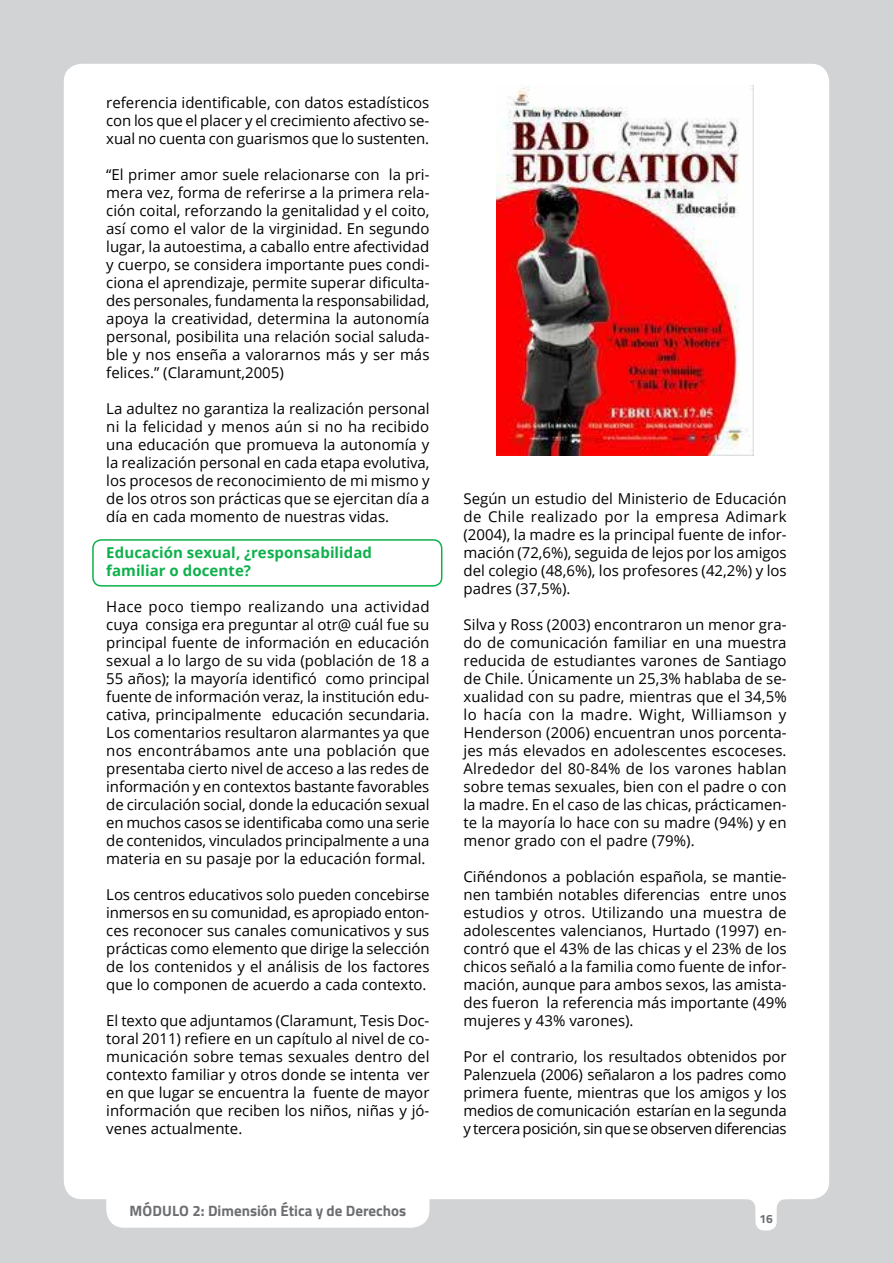
<style>
.page{position:relative;width:893px;height:1263px;background:#d1d3d4}
.page>*{position:absolute;margin:0;border:0;box-sizing:border-box;transform-origin:0 0}
.t1{font:15px/18px "Open Sans";color:#000;text-align:justify}
.t2{font:700 15px/18px "Open Sans";letter-spacing:.005em;color:#0db14b}
.t3{font:700 15px "Titillium Web";color:#6d6e71}
.t4{font:700 12px "Titillium Web";color:#6d6e71}
</style>
<div class="page">
<div style="left:64px;top:64px;width:765px;height:1135px;background:#fff;border-radius:18px"></div>
<div style="left:106px;top:1174px;width:323px;height:54px;background:#fff;border-radius:18px"></div>
<svg style="left:745px;top:1199px;width:42px;height:31px"></svg>
<div style="left:92px;top:539px;width:350px;height:48px;border:2px solid #0db14b;border-radius:9px"></div>
<img style="left:497px;top:86px;width:256px;height:369px">
<p class="t1" style="left:106px;top:93px;width:325px">referencia identificable, con datos estadísticos con los que el placer y el crecimiento afectivo se&shy;xual no cuenta con guarismos que lo sustenten.</p>
<p class="t1" style="left:106px;top:165px;width:325px">“El primer amor suele relacionarse con la pri&shy;mera vez, forma de referirse a la primera rela&shy;ción coital, reforzando la genitalidad y el coito, así como el valor de la virginidad. En segundo lugar, la autoestima, a caballo entre afectividad y cuerpo, se considera importante pues condi&shy;ciona el aprendizaje, permite superar dificulta&shy;des personales, fundamenta la responsabilidad, apoya la creatividad, determina la autonomía personal, posibilita una relación social saluda&shy;ble y nos enseña a valorarnos más y ser más felices.” (Claramunt,2005)</p>
<p class="t1" style="left:106px;top:399px;width:325px">La adultez no garantiza la realización personal ni la felicidad y menos aún si no ha recibido una educación que promueva la autonomía y la realización personal en cada etapa evolutiva, los procesos de reconocimiento de mi mismo y de los otros son prácticas que se ejercitan día a día en cada momento de nuestras vidas.</p>
<p class="t2" style="left:106px;top:543px;width:267px">Educación sexual, ¿responsabilidad familiar o docente?</p>
<p class="t1" style="left:106px;top:597px;width:325px">Hace poco tiempo realizando una actividad cuya consiga era preguntar al otr@ cuál fue su principal fuente de información en educación sexual a lo largo de su vida (población de 18 a 55 años); la mayoría identificó como principal fuente de información veraz, la institución edu&shy;cativa, principalmente educación secundaria.<br>Los comentarios resultaron alarmantes ya que nos encontrábamos ante una población que presentaba cierto nivel de acceso a las redes de información y en contextos bastante favorables de circulación social, donde la educación sexual en muchos casos se identificaba como una serie de contenidos, vinculados principalmente a una materia en su pasaje por la educación formal.</p>
<p class="t1" style="left:106px;top:885px;width:325px">Los centros educativos solo pueden concebirse inmersos en su comunidad, es apropiado enton&shy;ces reconocer sus canales comunicativos y sus prácticas como elemento que dirige la selección de los contenidos y el análisis de los factores que lo componen de acuerdo a cada contexto.</p>
<p class="t1" style="left:106px;top:1011px;width:325px">El texto que adjuntamos (Claramunt, Tesis Doc&shy;toral 2011) refiere en un capítulo al nivel de co&shy;municación sobre temas sexuales dentro del contexto familiar y otros donde se intenta ver en que lugar se encuentra la fuente de mayor información que reciben los niños, niñas y jó&shy;venes actualmente.</p>
<p class="t3" style="left:130px;top:1199px;width:278px">Módulo 2: Dimensión Ética y de Derechos</p>
<p class="t1" style="left:463px;top:489px;width:325px">Según un estudio del Ministerio de Educación de Chile realizado por la empresa Adimark (2004), la madre es la principal fuente de infor&shy;mación (72,6%), seguida de lejos por los amigos del colegio (48,6%), los profesores (42,2%) y los padres (37,5%).</p>
<p class="t1" style="left:463px;top:615px;width:325px">Silva y Ross (2003) encontraron un menor gra&shy;do de comunicación familiar en una muestra reducida de estudiantes varones de Santiago de Chile. Únicamente un 25,3% hablaba de se&shy;xualidad con su padre, mientras que el 34,5% lo hacía con la madre. Wight, Williamson y Henderson (2006) encuentran unos porcenta&shy;jes más elevados en adolescentes escoceses.<br>Alrededor del 80-84% de los varones hablan sobre temas sexuales, bien con el padre o con la madre. En el caso de las chicas, prácticamen&shy;te la mayoría lo hace con su madre (94%) y en menor grado con el padre (79%).</p>
<p class="t1" style="left:463px;top:867px;width:325px">Ciñéndonos a población española, se mantie&shy;nen también notables diferencias entre unos estudios y otros. Utilizando una muestra de adolescentes valencianos, Hurtado (1997) en&shy;contró que el 43% de las chicas y el 23% de los chicos señaló a la familia como fuente de infor&shy;mación, aunque para ambos sexos, las amista&shy;des fueron la referencia más importante (49% mujeres y 43% varones).</p>
<p class="t1" style="left:463px;top:1047px;width:325px">Por el contrario, los resultados obtenidos por Palenzuela (2006) señalaron a los padres como primera fuente, mientras que los amigos y los medios de comunicación estarían en la segunda y tercera posición, sin que se observen diferencias</p>
<p class="t4" style="left:759px;top:1210px;width:15px">16</p>
</div>
